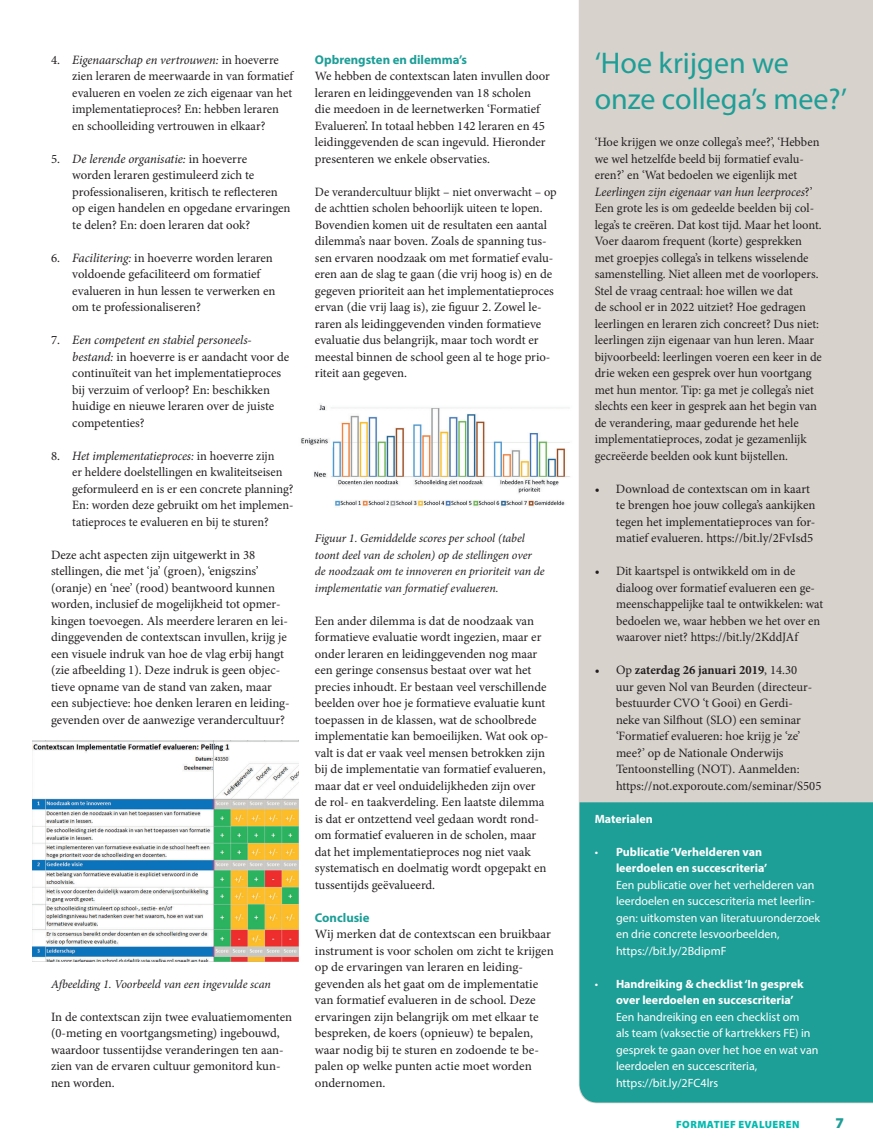
<style>
.page{position:relative;width:873px;height:1148px;background:#fff}
.page>*{position:absolute;margin:0;border:0;box-sizing:border-box;transform-origin:0 0}
.t1{font:30px/36px "Myriad Pro";color:#1d9e97}
.t2{font:900 15px "Myriad Pro";color:#1d9e97}
.t3{font:12.75px/16.5px "Minion Pro";color:#231f20}
.t4{font:700 12.75px "Myriad Pro";color:#1d9e97}
.t5{font:12px/16.5px "Myriad Pro";color:#fff}
.t6{font:italic 12px/16.5px "Minion Pro";letter-spacing:-.005em;color:#231f20}
.t7{font:700 12px/16.5px "Myriad Pro";color:#fff}
.t8{font:900 10.5px "Myriad Pro";letter-spacing:.045em;color:#03b9af}
.s1{font-style:italic}
.s2{font-weight:700}
.s3{font-weight:400}
</style>
<div class="page">
<img style="left:32px;top:740px;width:267px;height:222px">
<img style="left:301px;top:404px;width:269px;height:103px">
<div style="left:578px;top:0;width:294px;height:1103px;background:#d7d2cc"></div>
<div style="left:579px;top:802px;width:293px;height:300px;background:#1d9e97"></div>
<p class="t3" style="left:72px;top:51px;width:222px;text-indent:-21px">4. <span class="s1">Eigenaarschap en vertrouwen:</span> in hoeverre zien leraren de meerwaarde in van formatief evalueren en voelen ze zich eigenaar van het implementatieproces? En: hebben leraren en schoolleiding vertrouwen in elkaar?</p>
<p class="t3" style="left:72px;top:150px;width:220px;text-indent:-21px">5. <span class="s1">De lerende organisatie:</span> in hoeverre<br>worden leraren gestimuleerd zich te professionaliseren, kritisch te reflecteren op eigen handelen en opgedane ervaringen te delen? En: doen leraren dat ook?</p>
<p class="t3" style="left:72px;top:249px;width:205px;text-indent:-21px">6. <span class="s1">Facilitering:</span> in hoeverre worden leraren voldoende gefaciliteerd om formatief evalueren in hun lessen te verwerken en om te professionaliseren?</p>
<p class="t3" style="left:72px;top:332px;width:218px;text-indent:-21px">7. <span class="s1">Een competent en stabiel personeels&shy;bestand:</span> in hoeverre is er aandacht voor de continuïteit van het implementatieproces bij verzuim of verloop? En: beschikken huidige en nieuwe leraren over de juiste competenties?</p>
<p class="t3" style="left:72px;top:447px;width:223px;text-indent:-21px">8. <span class="s1">Het implementatieproces:</span> in hoeverre zijn<br>er heldere doelstellingen en kwaliteitseisen geformuleerd en is er een concrete planning?<br>En: worden deze gebruikt om het implemen&shy;tatieproces te evalueren en bij te sturen?</p>
<p class="t3" style="left:51px;top:546px;width:239px">Deze acht aspecten zijn uitgewerkt in 38 stellingen, die met ‘ja’ (groen), ‘enigszins’ (oranje) en ‘nee’ (rood) beantwoord kunnen worden, inclusief de mogelijkheid tot opmer&shy;kingen toevoegen. Als meerdere leraren en lei&shy;dinggevenden de contextscan invullen, krijg je een visuele indruk van hoe de vlag erbij hangt (zie afbeelding 1). Deze indruk is geen objec&shy;tieve opname van de stand van zaken, maar een subjectieve: hoe denken leraren en leiding&shy;gevenden over de aanwezige verandercultuur?</p>
<p class="t6" style="left:51px;top:976px;width:221px">Afbeelding 1. Voorbeeld van een ingevulde scan</p>
<p class="t3" style="left:51px;top:1008px;width:242px">In de contextscan zijn twee evaluatiemomenten (0-meting en voortgangsmeting) ingebouwd, waardoor tussentijdse veranderingen ten aan&shy;zien van de ervaren cultuur gemonitord kun&shy;nen worden.</p>
<p class="t4" style="left:315px;top:51px;width:153px">Opbrengsten en dilemma’s</p>
<p class="t3" style="left:315px;top:68px;width:236px">We hebben de contextscan laten invullen door leraren en leidinggevenden van 18 scholen<br>die meedoen in de leernetwerken ‘Formatief Evalueren’. In totaal hebben 142 leraren en 45 leidinggevenden de scan ingevuld. Hieronder presenteren we enkele observaties.</p>
<p class="t3" style="left:315px;top:183px;width:243px">De verandercultuur blijkt – niet onverwacht – op de achttien scholen behoorlijk uiteen te lopen.<br>Bovendien komen uit de resultaten een aantal dilemma’s naar boven. Zoals de spanning tus&shy;sen ervaren noodzaak om met formatief evalu&shy;eren aan de slag te gaan (die vrij hoog is) en de gegeven prioriteit aan het implementatieproces ervan (die vrij laag is), zie figuur 2. Zowel le&shy;raren als leidinggevenden vinden formatieve evaluatie dus belangrijk, maar toch wordt er meestal binnen de school geen al te hoge prio&shy;riteit aan gegeven.</p>
<p class="t6" style="left:315px;top:530px;width:231px">Figuur 1. Gemiddelde scores per school (tabel toont deel van de scholen) op de stellingen over de noodzaak om te innoveren en prioriteit van de implementatie van formatief evalueren.</p>
<p class="t3" style="left:315px;top:612px;width:235px">Een ander dilemma is dat de noodzaak van formatieve evaluatie wordt ingezien, maar er onder leraren en leidinggevenden nog maar een geringe consensus bestaat over wat het precies inhoudt. Er bestaan veel verschillende beelden over hoe je formatieve evaluatie kunt toepassen in de klassen, wat de schoolbrede implementatie kan bemoeilijken. Wat ook op&shy;valt is dat er vaak veel mensen betrokken zijn bij de implementatie van formatief evalueren, maar dat er veel onduidelijkheden zijn over de rol- en taakverdeling. Een laatste dilemma is dat er ontzettend veel gedaan wordt rond&shy;om formatief evalueren in de scholen, maar dat het implementatieproces nog niet vaak systematisch en doelmatig wordt opgepakt en tussentijds geëvalueerd.</p>
<p class="t4" style="left:315px;top:909px;width:56px">Conclusie</p>
<p class="t3" style="left:315px;top:926px;width:240px">Wij merken dat de contextscan een bruikbaar instrument is voor scholen om zicht te krijgen op de ervaringen van leraren en leiding&shy;gevenden als het gaat om de implementatie van formatief evalueren in de school. Deze ervaringen zijn belangrijk om met elkaar te bespreken, de koers (opnieuw) te bepalen, waar nodig bij te sturen en zodoende te be&shy;palen op welke punten actie moet worden ondernomen.</p>
<h1 class="t1" style="left:594px;top:45px;width:254px">‘Hoe krijgen we onze collega’s mee?’</h1>
<p class="t3" style="left:594px;top:134px;width:229px">‘Hoe krijgen we onze collega’s mee?’, ‘Hebben we wel hetzelfde beeld bij formatief evalu&shy;eren?’ en ‘Wat bedoelen we eigenlijk met <span class="s1">Leerlingen zijn eigenaar van hun leerproces</span>?’ Een grote les is om gedeelde beelden bij col&shy;lega’s te creëren. Dat kost tijd. Maar het loont.<br>Voer daarom frequent (korte) gesprekken met groepjes collega’s in telkens wisselende samenstelling. Niet alleen met de voorlopers.<br>Stel de vraag centraal: hoe willen we dat<br>de school er in 2022 uitziet? Hoe gedragen leerlingen en leraren zich concreet? Dus niet: leerlingen zijn eigenaar van hun leren. Maar bijvoorbeeld: leerlingen voeren een keer in de drie weken een gesprek over hun voortgang met hun mentor. Tip: ga met je collega’s niet slechts een keer in gesprek aan het begin van de verandering, maar gedurende het hele implementatieproces, zodat je gezamenlijk gecreëerde beelden ook kunt bijstellen.</p>
<p class="t3" style="left:615px;top:480px;width:201px;text-indent:-21px">• Download de contextscan om in kaart te brengen hoe jouw collega’s aankijken tegen het implementatieproces van for&shy;matief evalueren. https://bit.ly/2FvIsd5</p>
<p class="t3" style="left:615px;top:563px;width:209px;text-indent:-21px">• Dit kaartspel is ontwikkeld om in de dialoog over formatief evalueren een ge&shy;meenschappelijke taal te ontwikkelen: wat bedoelen we, waar hebben we het over en waarover niet? https://bit.ly/2KddJAf</p>
<p class="t3" style="left:615px;top:662px;width:207px;text-indent:-21px">• Op <span class="s2">zaterdag 26 januari 2019</span>, 14.30<br>uur geven Nol van Beurden (directeur&shy;bestuurder CVO ‘t Gooi) en Gerdi-<br>neke van Silfhout (SLO) een seminar ‘Formatief evalueren: hoe krijg je ‘ze’ mee?’ op de Nationale Onderwijs Tentoonstelling (NOT). Aanmelden: https://not.exporoute.com/seminar/S505</p>
<p class="t7" style="left:594px;top:810px;width:59px">Materialen</p>
<p class="t7" style="left:615px;top:843px;width:153px;text-indent:-21px"><span class="s3">•</span> Publicatie ‘Verhelderen van leerdoelen en succescriteria’</p>
<p class="t5" style="left:615px;top:876px;width:206px">Een publicatie over het verhelderen van leerdoelen en succescriteria met leerlin&shy;gen: uitkomsten van literatuuronderzoek en drie concrete lesvoorbeelden, https://bit.ly/2BdipmF</p>
<p class="t7" style="left:615px;top:975px;width:189px;text-indent:-21px"><span class="s3">•</span> Handreiking &amp; checklist ‘In gesprek over leerdoelen en succescriteria’</p>
<p class="t5" style="left:615px;top:1008px;width:204px">Een handreiking en een checklist om<br>als team (vaksectie of kartrekkers FE) in gesprek te gaan over het hoe en wat van leerdoelen en succescriteria, https://bit.ly/2FC4lrs</p>
<p class="t8" style="left:676px;top:1118px;width:125px">FORMATIEF EVALUEREN</p>
<p class="t2" style="left:835px;top:1113px;width:10px">7</p>
</div>
